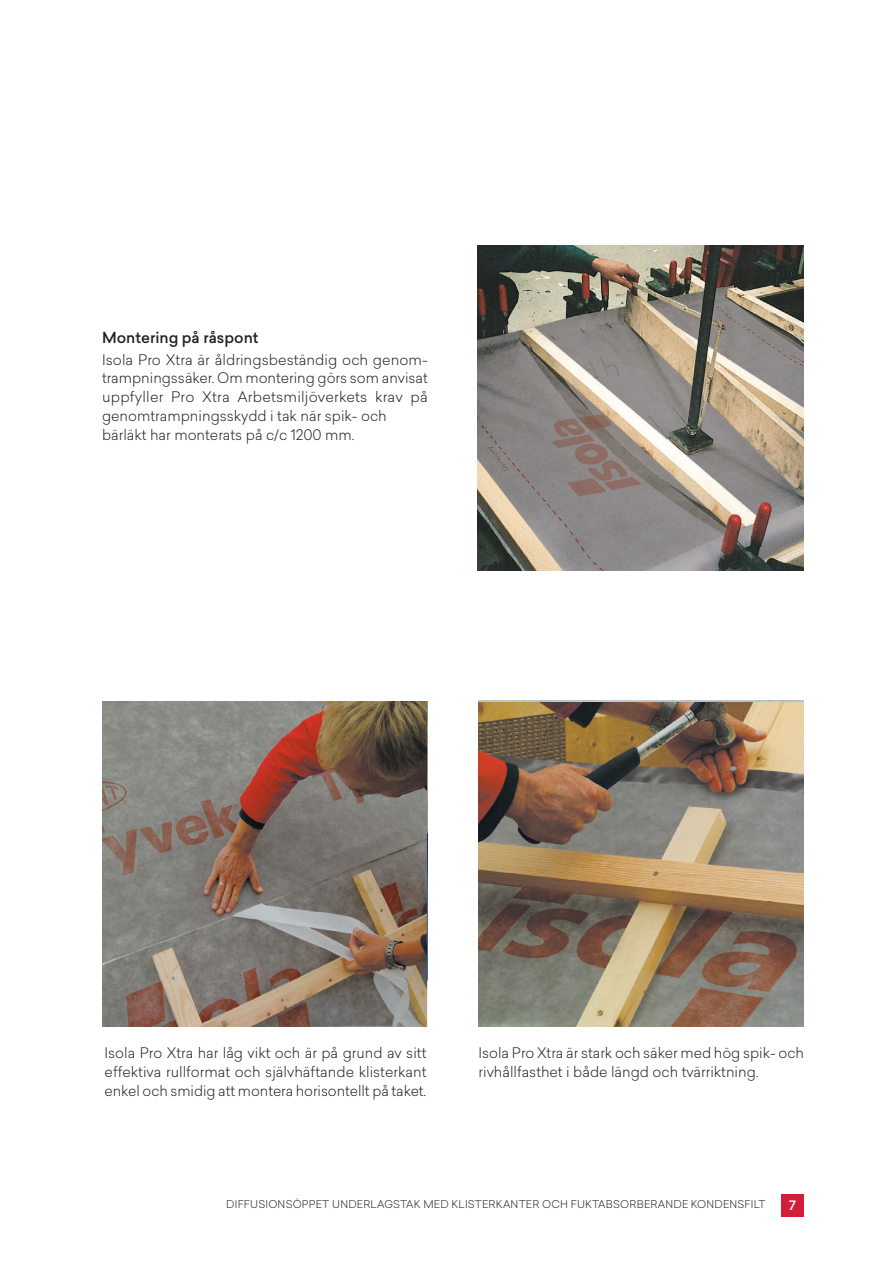
<style>
.page{position:relative;width:893px;height:1263px;background:#fff}
.page>*{position:absolute;margin:0;border:0;box-sizing:border-box;transform-origin:0 0}
.Subtitle{font:500 15px "Sailec";color:#231f20}
.Body_text{font:300 14.25px/18.8px "Sailec";color:#231f20}
.t1{font:500 12.75px "Sailec";color:#fff}
.t2{font:300 10.5px "Sailec";letter-spacing:.02em;color:#231f20}
</style>
<div class="page">
<div style="left:781px;top:1194px;width:23px;height:23px;background:#d31e39"></div>
<img style="left:478px;top:246px;width:326px;height:325px">
<img style="left:478px;top:702px;width:326px;height:325px">
<img style="left:102px;top:701px;width:324px;height:326px">
<p class="Subtitle" style="left:102px;top:327px;width:158px">Montering på råspont</p>
<p class="Body_text" style="left:102px;top:350px;width:327px">Isola Pro Xtra är åldringsbeständig och genom&shy;trampningssäker. Om montering görs som anvisat</p>
<p class="Body_text" style="left:102px;top:387px;width:327px">uppfyller Pro Xtra Arbetsmiljöverkets krav på genomtrampningsskydd i tak när spik- och</p>
<p class="Body_text" style="left:102px;top:425px;width:254px">bärläkt har monterats på c/c 1200 mm.</p>
<p class="Body_text" style="left:105px;top:1043px;width:323px;text-align:justify">Isola Pro Xtra har låg vikt och är på grund av sitt effektiva rullformat och självhäftande klisterkant enkel och smidig att montera horisontellt på taket.</p>
<p class="Body_text" style="left:479px;top:1043px;width:327px">Isola Pro Xtra är stark och säker med hög spik- och rivhållfasthet i både längd och tvärriktning.</p>
<p class="t2" style="left:226px;top:1197px;width:541px">DIFFUSIONSÖPPET UNDERLAGSTAK MED KLISTERKANTER OCH FUKTABSORBERANDE KONDENSFILT</p>
<p class="t1" style="left:789px;top:1197px;width:8px">7</p>
</div>
